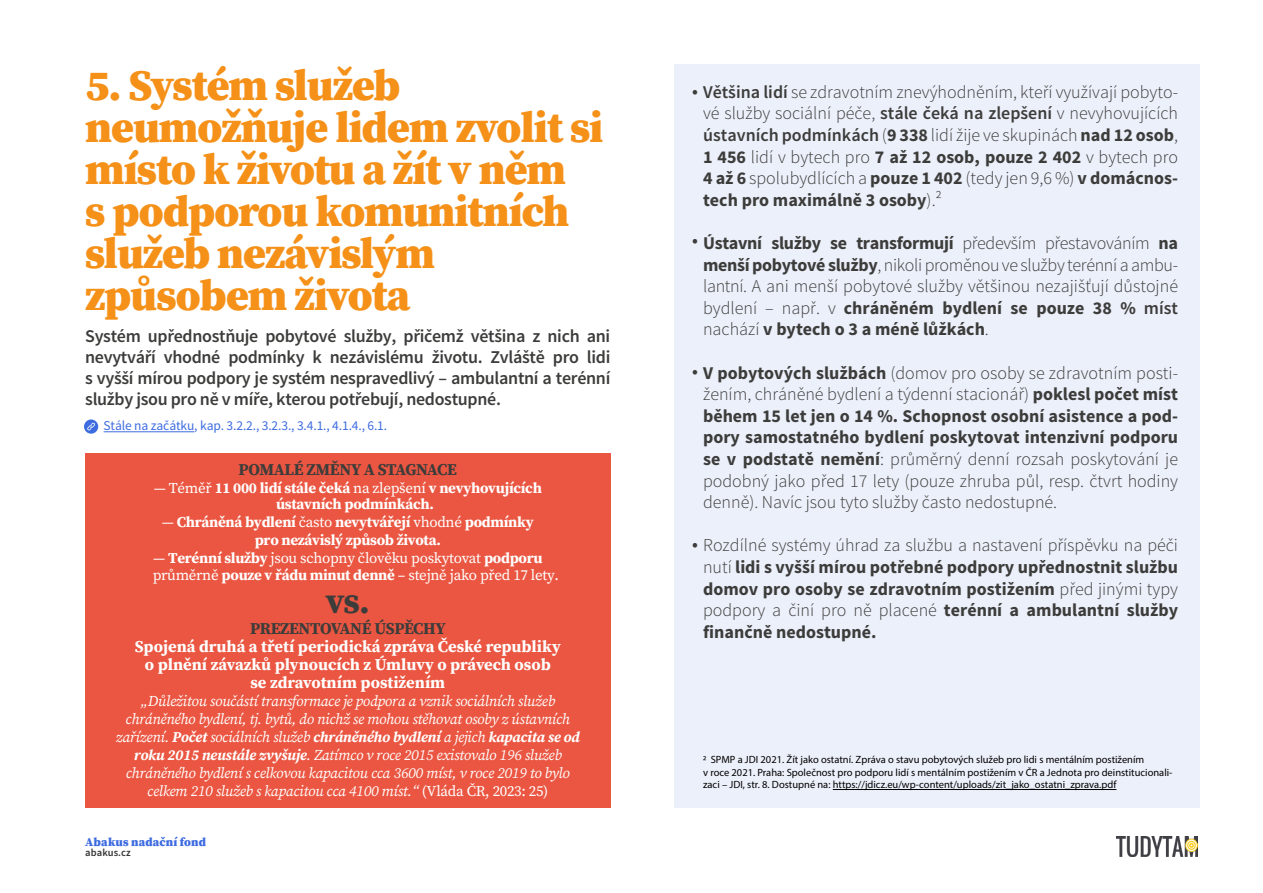
<style>
.page{position:relative;width:1263px;height:893px;background:#fff}
.page>*{position:absolute;margin:0;border:0;box-sizing:border-box;transform-origin:0 0}
.t1{font:900 43.5px/42px "Source Serif Pro";letter-spacing:-.025em;color:#f59119}
.t2{font:700 36px "Source Serif Pro";color:#3c3c3b}
.t3{font:300 18px/21.6px "Source Sans Pro";color:#3c3c3b;text-align:justify}
.t4{font:700 18px/21.6px "Source Sans Pro";color:#3c3c3b;text-align:justify}
.t5{font:600 18px/21px "Source Sans Pro";letter-spacing:-.02em;color:#3c3c3b;text-align:justify}
.t6{font:700 16.5px/18px "Source Serif Pro";color:#fff;text-align:center}
.t7{font:700 16.5px "Source Serif Pro";letter-spacing:-.025em;color:#3c3c3b}
.t8{font:italic 15px/18px "Source Serif Pro";letter-spacing:-.02em;color:#fff;text-align:center}
.t9{font:700 15px/16.5px "Source Serif Pro";letter-spacing:-.02em;color:#fff}
.t10{font:15px/16.5px "Source Serif Pro";letter-spacing:-.02em;color:#fff}
.t11{font:13.5px "Source Sans Pro";letter-spacing:-.01em;color:#3d6be0}
.t12{font:900 12px "Source Serif Pro";letter-spacing:.015em;color:#3d6be0}
.t13{font:10.5px/12.6px "Myriad Pro";color:#000}
.t14{font:600 10.5px "Source Sans Pro";letter-spacing:.01em;color:#333}
.s1{font-weight:400}
.s2{font-weight:700}
.s3{font-style:normal}
.s4{font-weight:600}
.s5{font-weight:300}
</style>
<div class="page">
<div style="left:674px;top:64px;width:525px;height:744px;background:#ecf0fa"></div>
<div style="left:85px;top:453px;width:525px;height:355px;background:#ea5641"></div>
<img style="left:1116px;top:837px;width:82px;height:19px">
<hr style="left:104px;top:431px;width:90px;height:1px;background:#3d6be0">
<svg style="left:84px;top:419px;width:14px;height:15px"></svg>
<svg style="left:87px;top:423px;width:8px;height:8px"></svg>
<hr style="left:833px;top:789px;width:283px;height:1px;background:#000">
<h1 class="t1" style="left:85px;top:64px;width:519px">5. Systém služeb neumožňuje lidem zvolit si místo k životu a žít v něm<br>s podporou komunitních služeb nezávislým způsobem života</h1>
<p class="t5" style="left:85px;top:326px;width:527px">Systém upřednostňuje pobytové služby, přičemž většina z nich ani nevytváří vhodné podmínky k nezávislému životu. Zvláště pro lidi s vyšší mírou podpory je systém nespravedlivý – ambulantní a terénní služby jsou pro ně v míře, kterou potřebují, nedostupné.</p>
<p class="t11" style="left:104px;top:418px;width:285px">Stále na začátku, kap. 3.2.2., 3.2.3., 3.4.1., 4.1.4., 6.1.</p>
<p class="t7" style="left:239px;top:458px;width:220px">POMALÉ ZMĚNY A STAGNACE</p>
<p class="t9" style="left:276px;top:479px;width:267px;text-indent:-122px"><span class="s1">— Téměř</span> 11 000 lidí stále čeká <span class="s1">na zlepšení</span> v nevyhovujících ústavních podmínkách.</p>
<p class="t9" style="left:162px;top:513px;width:374px;line-height:18px;text-align:center"><span class="s1">—</span> Chráněná bydlení <span class="s1">často</span> nevytvářejí <span class="s1">vhodné</span> podmínky pro nezávislý způsob života.</p>
<p class="t10" style="left:153px;top:550px;width:408px">— <span class="s2">Terénní služby</span> jsou schopny člověku poskytovat <span class="s2">podporu </span>průměrně <span class="s2">pouze v řádu minut denně</span> – stejně jako před 17 lety.</p>
<h2 class="t2" style="left:326px;top:576px;width:45px">vs.</h2>
<p class="t7" style="left:250px;top:617px;width:197px">PREZENTOVANÉ ÚSPĚCHY</p>
<p class="t6" style="left:135px;top:637px;width:427px">Spojená druhá a třetí periodická zpráva České republiky o plnění závazků plynoucích z Úmluvy o právech osob se zdravotním postižením</p>
<p class="t8" style="left:116px;top:692px;width:465px">„Důležitou součástí transformace je podpora a vznik sociálních služeb chráněného bydlení, tj. bytů, do nichž se mohou stěhovat osoby z ústavních zařízení. <span class="s2">Počet</span> sociálních služeb <span class="s2">chráněného bydlení</span> a jejich <span class="s2">kapacita se od roku 2015 neustále zvyšuje</span>. Zatímco v roce 2015 existovalo 196 služeb chráněného bydlení s celkovou kapacitou cca 3600 míst, v roce 2019 to bylo celkem 210 služeb s kapacitou cca 4100 míst.“ <span class="s3">(Vláda ČR, 2023: 25)</span></p>
<p class="t12" style="left:85px;top:833px;width:122px">Abakus nadační fond</p>
<p class="t14" style="left:85px;top:846px;width:47px">abakus.cz</p>
<p class="t3" style="left:703px;top:81px;width:476px;text-indent:-11px"><span class="s4">• Většina lidí</span> se zdravotním znevýhodněním, kteří využívají pobyto&shy;vé služby sociální péče, <span class="s4">stále čeká na zlepšení</span> v nevyhovujících <span class="s4">ústavních podmínkách</span> (<span class="s2">9 338</span> lidí žije ve skupinách <span class="s2">nad 12 osob</span>, <span class="s2">1 456</span> lidí v bytech pro <span class="s2">7 až 12 osob, pouze 2 402</span> v bytech pro <span class="s2">4 až 6</span> spolubydlících a <span class="s2">pouze 1 402</span> (tedy jen 9,6 %) <span class="s2">v domácnos&shy;tech pro maximálně 3 osoby</span>).2</p>
<p class="t3" style="left:703px;top:232px;width:476px"><span class="s2">Ústavní služby se transformují</span> především přestavováním <span class="s2">na menší pobytové služby</span>, nikoli proměnou ve služby terénní a ambu&shy;lantní. A ani menší pobytové služby většinou nezajišťují důstojné bydlení – např. v <span class="s2">chráněném bydlení se pouze 38 %</span> <span class="s4">míst </span>nachází <span class="s2">v bytech o 3 a méně lůžkách</span>.</p>
<p class="t3" style="left:703px;top:362px;width:477px;text-indent:-11px"><span class="s4">•</span> <span class="s2">V pobytových službách</span> (domov pro osoby se zdravotním posti&shy;žením, chráněné bydlení a týdenní stacionář) <span class="s2">poklesl počet míst během 15 let jen o 14 %. Schopnost osobní asistence a pod&shy;pory samostatného bydlení poskytovat intenzivní podporu se v podstatě nemění</span>: průměrný denní rozsah poskytování je podobný jako před 17 lety (pouze zhruba půl, resp. čtvrt hodiny denně). Navíc jsou tyto služby často nedostupné.</p>
<p class="t4" style="left:703px;top:535px;width:477px;text-indent:-11px"><span class="s4">•</span> <span class="s5">Rozdílné systémy úhrad za službu a nastavení příspěvku na péči nutí</span> lidi s vyšší mírou potřebné podpory upřednostnit službu domov pro osoby se zdravotním postižením <span class="s5">před jinými typy podpory a činí pro ně placené</span> terénní a ambulantní služby finančně nedostupné.</p>
<p class="t5" style="left:692px;top:230px;width:7px">•</p>
<p class="t13" style="left:703px;top:753px;width:471px">2 SPMP a JDI 2021. Žít jako ostatní. Zpráva o stavu pobytových služeb pro lidi s mentálním postižením<br>v roce 2021. Praha: Společnost pro podporu lidí s mentálním postižením v ČR a Jednota pro deinstitucionali&shy;zaci – JDI, str. 8. Dostupné na: https://jdicz.eu/wp-content/uploads/zit_jako_ostatni_zprava.pdf</p>
</div>
